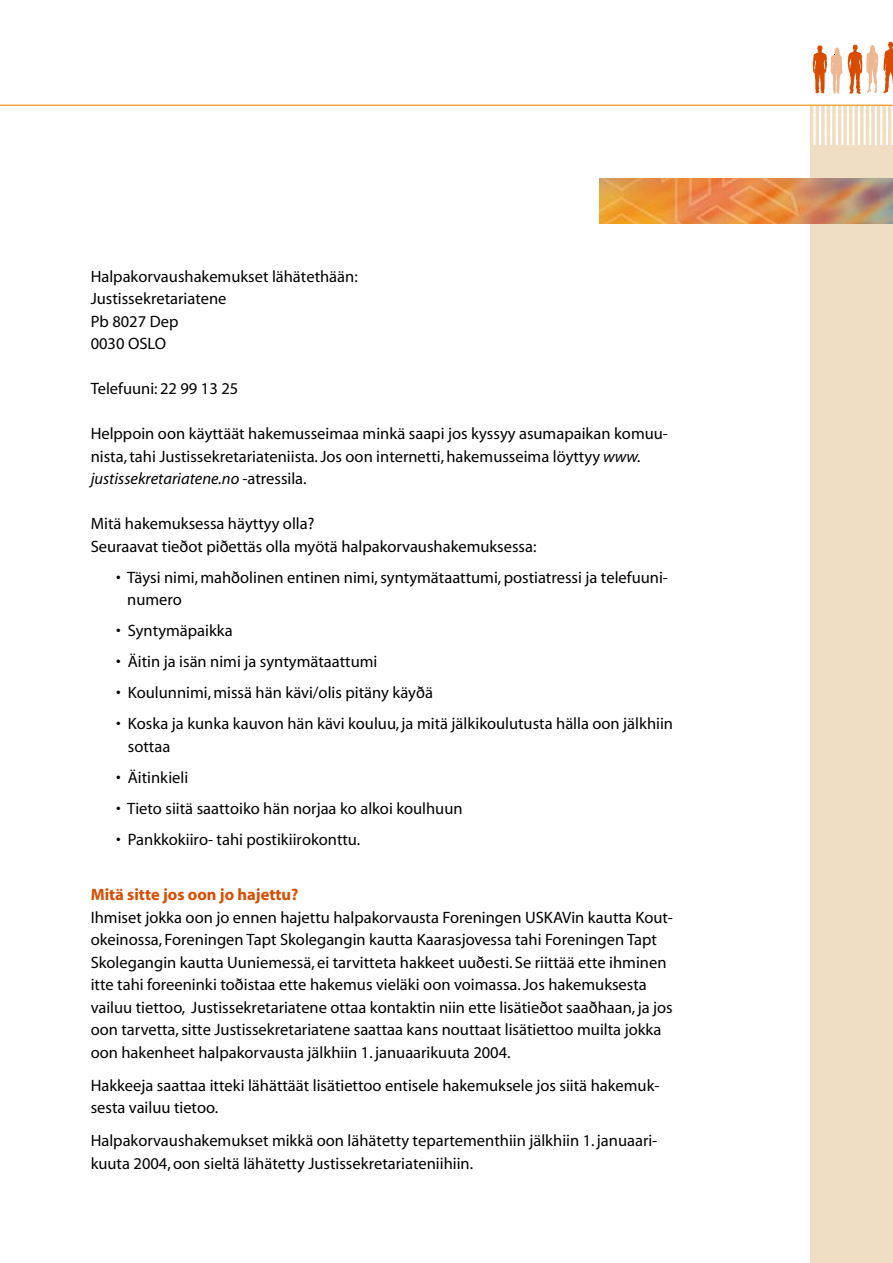
<style>
.page{position:relative;width:893px;height:1263px;background:#fff}
.page>*{position:absolute;margin:0;border:0;box-sizing:border-box;transform-origin:0 0}
.t1{font:16.5px/22.5px "Sam Myriad";color:#000}
.t2{font:italic 16.5px "Dep Myriad";color:#000}
.t3{font:700 16.5px "Sam Myriad";color:#d94c00}
.s1{font-family:"Dep Myriad";font-style:italic}
.s2{font-family:"Sam Myriad";font-style:normal}
</style>
<div class="page">
<svg style="left:813px;top:42px;width:80px;height:52px"></svg>
<div style="left:811px;top:105px;width:82px;height:1158px;background:#efdec1"></div>
<svg style="left:813px;top:106px;width:80px;height:39px"></svg>
<hr style="left:0;top:105px;width:893px;height:1px;background:#f08b00">
<img style="left:600px;top:179px;width:293px;height:45px">
<p class="t1" style="left:91px;top:265px;width:269px">Halpakorvaushakemukset lähätethään:<br>Justissekretariatene<br>Pb 8027 Dep<br>0030 OSLO</p>
<p class="t1" style="left:91px;top:378px;width:149px">Telefuuni: 22 99 13 25</p>
<p class="t1" style="left:91px;top:423px;width:579px">Helppoin oon käyttäät hakemusseimaa minkä saapi jos kyssyy asumapaikan komuu&shy;nista, tahi Justissekretariateniista. Jos oon internetti, hakemusseima löyttyy <span class="s1">www.</span></p>
<p class="t2" style="left:91px;top:470px;width:217px">justissekretariatene.no <span class="s2">-atressila.</span></p>
<p class="t1" style="left:91px;top:513px;width:447px">Mitä hakemuksessa häyttyy olla?<br>Seuraavat tieðot piðettäs olla myötä halpakorvaushakemuksessa:</p>
<p class="t1" style="left:127px;top:566px;width:542px;text-indent:-11px">• Täysi nimi, mahðolinen entinen nimi, syntymätaattumi, postiatressi ja telefuuni&shy;numero</p>
<p class="t1" style="left:116px;top:620px;width:118px">• Syntymäpaikka</p>
<p class="t1" style="left:116px;top:651px;width:263px">• Äitin ja isän nimi ja syntymätaattumi</p>
<p class="t1" style="left:116px;top:682px;width:318px">• Koulunnimi, missä hän kävi/olis pitäny käyðä</p>
<p class="t1" style="left:128px;top:713px;width:547px;text-indent:-12px">• Koska ja kunka kauvon hän kävi kouluu, ja mitä jälkikoulutusta hälla oon jälkhiin sottaa</p>
<p class="t1" style="left:116px;top:767px;width:73px">• Äitinkieli</p>
<p class="t1" style="left:116px;top:798px;width:348px">• Tieto siitä saattoiko hän norjaa ko alkoi koulhuun</p>
<p class="t1" style="left:116px;top:829px;width:246px">• Pankkokiiro- tahi postikiirokonttu.</p>
<p class="t3" style="left:91px;top:886px;width:209px">Mitä sitte jos oon jo hajettu?</p>
<p class="t1" style="left:91px;top:907px;width:584px">Ihmiset jokka oon jo ennen hajettu halpakorvausta Foreningen USKAVin kautta Kout&shy;okeinossa, Foreningen Tapt Skolegangin kautta Kaarasjovessa tahi Foreningen Tapt Skolegangin kautta Uuniemessä, ei tarvitteta hakkeet uuðesti. Se riittää ette ihminen itte tahi foreeninki toðistaa ette hakemus vieläki oon voimassa. Jos hakemuksesta vailuu tiettoo, Justissekretariatene ottaa kontaktin niin ette lisätieðot saaðhaan, ja jos oon tarvetta, sitte Justissekretariatene saattaa kans nouttaat lisätiettoo muilta jokka oon hakenheet halpakorvausta jälkhiin 1. januaarikuuta 2004.</p>
<p class="t1" style="left:91px;top:1075px;width:570px">Hakkeeja saattaa itteki lähättäät lisätiettoo entisele hakemuksele jos siitä hakemuk&shy;sesta vailuu tietoo.</p>
<p class="t1" style="left:91px;top:1130px;width:568px">Halpakorvaushakemukset mikkä oon lähätetty tepartementhiin jälkhiin 1. januaari&shy;kuuta 2004, oon sieltä lähätetty Justissekretariateniihiin.</p>
</div>
